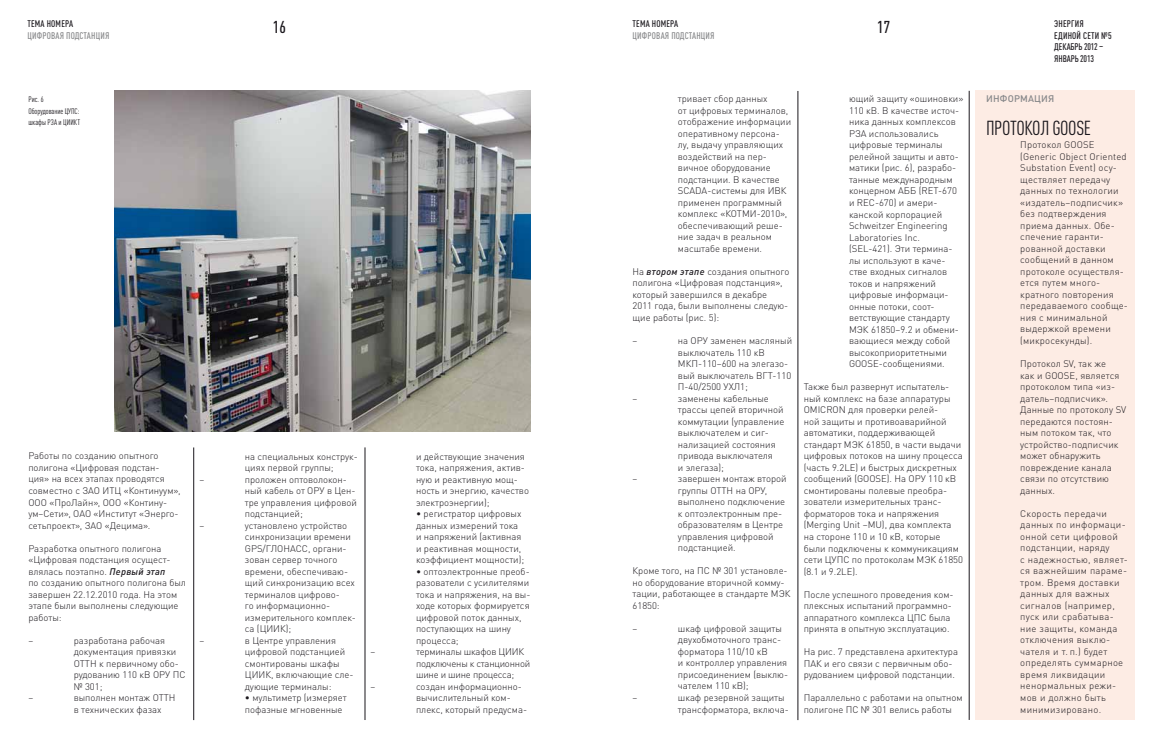
<style>
.page{position:relative;width:1163px;height:752px;background:#fff}
.page>*{position:absolute;margin:0;border:0;box-sizing:border-box;transform-origin:0 0}
.t1{font:condensed 20px "DIN Pro";letter-spacing:-.025em;color:#1a171c}
.t2{font:500 condensed 17px "DIN Pro";color:#1a171c}
.t3{font:300 9.5px/11.5px "DIN Pro";color:#1a171c}
.t4{font:300 9.5px/11.5px "DIN Pro";letter-spacing:.02em;color:#1a171c}
.t5{font:300 9.5px/11.5px "DIN Pro";letter-spacing:.03em;color:#1a171c}
.t6{font:300 9.5px/11.5px "DIN Pro";letter-spacing:-.02em;color:#1a171c}
.t7{font:500 condensed 9.5px/11.5px "DIN Pro";letter-spacing:-.005em;color:#1a171c}
.t8{font:500 condensed 9.5px "DIN Pro";letter-spacing:.02em;color:#87888a}
.t9{font:500 condensed 9.5px "DIN Pro";letter-spacing:.02em;color:#1a171c}
.t10{font:500 9.5px "DIN Pro";letter-spacing:.02em;color:#87888a}
.t11{font:condensed 8px/11.5px "DIN Pro";color:#1a171c}
.s1{font-weight:500;font-style:italic}
</style>
<div class="page">
<hr style="left:797px;top:91px;width:1px;height:628px;background:#1a171c">
<hr style="left:968px;top:91px;width:1px;height:628px;background:#1a171c">
<hr style="left:193px;top:447px;width:1px;height:272px;background:#1a171c">
<hr style="left:365px;top:447px;width:1px;height:272px;background:#1a171c">
<img style="left:114px;top:91px;width:416px;height:340px">
<div style="left:974px;top:91px;width:160px;height:628px;background:#fdece4"></div>
<p class="t9" style="left:27px;top:17px;width:25px">тема НОМЕРА</p>
<p class="t8" style="left:27px;top:28px;width:83px">Цифровая подстанция</p>
<h2 class="t2" style="left:273px;top:14px;width:15px">16</h2>
<p class="t9" style="left:632px;top:17px;width:25px">тема НОМЕРА</p>
<p class="t8" style="left:632px;top:28px;width:83px">Цифровая подстанция</p>
<h2 class="t2" style="left:876px;top:14px;width:15px">17</h2>
<p class="t7" style="left:1054px;top:17px;width:59px">энергия единой сети №5 декабрь 2012 – январь 2013</p>
<p class="t11" style="left:28px;top:93px;width:53px">Рис. 6<br>Оборудование ЦУПС: шкафы РЗА и ЦИИКТ</p>
<p class="t10" style="left:986px;top:91px;width:70px">ИНФОРМАЦИЯ</p>
<p class="t3" style="left:677px;top:92px;width:115px">тривает сбор данных<br>от цифровых терминалов, отображение информации оперативному персона&shy;лу, выдачу управляющих воздействий на пер&shy;вичное оборудование подстанции. В качестве<br>SCADA-системы для ИВК применен программный комплекс «КОТМИ‑2010», обеспечивающий реше&shy;ние задач в реальном масштабе времени.</p>
<p class="t3" style="left:632px;top:265px;width:158px">На <span class="s1">втором этапе</span> создания опытного полигона «Цифровая подстанция», который завершился в декабре<br>2011 года, были выполнены следую&shy;щие работы (рис. 5):</p>
<p class="t3" style="left:632px;top:334px;width:6px">–</p>
<p class="t3" style="left:677px;top:334px;width:116px">на ОРУ заменен масляный выключатель 110 кВ<br>МКП‑ 110–600 на элегазо&shy;вый выключатель ВГТ‑ 110<br>П‑40/2500 УХЛ1; заменены кабельные трассы цепей вторичной коммутации (управление выключателем и сиг&shy;нализацией состояния привода выключателя<br>и элегаза);</p>
<p class="t3" style="left:632px;top:472px;width:6px">–</p>
<p class="t3" style="left:677px;top:472px;width:110px">завершен монтаж второй группы ОТТН на ОРУ, выполнено подключение к оптоэлектронным пре&shy;образователям в Центре управления цифровой подстанцией.</p>
<p class="t3" style="left:632px;top:564px;width:159px">Кроме того, на ПС № 301 установле&shy;но оборудование вторичной комму&shy;тации, работающее в стандарте МЭК<br>61850:</p>
<p class="t3" style="left:677px;top:621px;width:112px">шкаф цифровой защиты двухобмоточного транс&shy;форматора 110/10 кВ<br>и контроллер управления присоединением (выклю&shy;чателем 110 кВ);<br>шкаф резервной защиты трансформатора, включа-</p>
<p class="t3" style="left:848px;top:92px;width:116px">ющий защиту «ошиновки»<br>110 кВ. В качестве источ&shy;ника данных комплексов<br>РЗА использовались цифровые терминалы релейной защиты и авто&shy;матики (рис. 6), разрабо&shy;танные международным концерном АББ (RET‑670 и REC‑670) и амери&shy;канской корпорацией<br>Schweitzer Engineering<br>Laboratories Inc. (SEL‑421). Эти термина&shy;лы используют в каче&shy;стве входных сигналов токов и напряжений цифровые информаци&shy;онные потоки, соот&shy;ветствующие стандарту<br>МЭК 61850–9.2 и обмени&shy;вающиеся между собой высокоприоритетными<br>GOOSE-сообщениями.</p>
<p class="t3" style="left:803px;top:380px;width:161px">Также был развернут испытатель&shy;ный комплекс на базе аппаратуры<br>OMICRON для проверки релей-<br>ной защиты и противоаварийной автоматики, поддерживающей стандарт МЭК 61850, в части выдачи цифровых потоков на шину процесса (часть 9.2LE) и быстрых дискретных сообщений (GOOSE). На ОРУ 110 кВ смонтированы полевые преобра&shy;зователи измерительных транс&shy;форматоров тока и напряжения (Merging Unit –MU), два комплекта на стороне 110 и 10 кВ, которые были подключены к коммуникациям сети ЦУПС по протоколам МЭК 61850 (8.1 и 9.2LE).</p>
<p class="t3" style="left:803px;top:587px;width:151px">После успешного проведения ком&shy;плексных испытаний программно&shy;аппаратного комплекса ЦПС была принята в опытную эксплуатацию.</p>
<p class="t3" style="left:803px;top:644px;width:156px">На рис. 7 представлена архитектура<br>ПАК и его связи с первичным обо&shy;рудованием цифровой подстанции.</p>
<p class="t3" style="left:803px;top:690px;width:160px">Параллельно с работами на опытном полигоне ПС № 301 велись работы</p>
<h1 class="t1" style="left:986px;top:113px;width:106px">Протокол GOOSE</h1>
<p class="t4" style="left:1020px;top:138px;width:109px">Протокол GOOSE (Generic Object Oriented<br>Substation Event) осу&shy;ществляет передачу данных по технологии «издатель–подписчик» без подтверждения приема данных. Обе&shy;спечение гаранти&shy;рованной доставки сообщений в данном протоколе осуществля&shy;ется путем много&shy;кратного повторения передаваемого сообще&shy;ния с минимальной выдержкой времени (микросекунды).</p>
<p class="t3" style="left:1020px;top:357px;width:108px">Протокол SV, так же<br>как и GOOSE, является протоколом типа «из&shy;датель–подписчик».<br>Данные по протоколу SV передаются постоян&shy;ным потоком так, что устройство‑ подписчик может обнаружить повреждение канала связи по отсутствию данных.</p>
<p class="t5" style="left:1020px;top:506px;width:109px">Скорость передачи данных по информаци&shy;онной сети цифровой подстанции, наряду<br>с надежностью, являет&shy;ся важнейшим параме&shy;тром. Время доставки данных для важных сигналов (например, пуск или срабатыва&shy;ние защиты, команда отключения выклю&shy;чателя и т. п.) будет определять суммарное время ликвидации ненормальных режи&shy;мов и должно быть минимизировано.</p>
<p class="t3" style="left:28px;top:449px;width:154px">Работы по созданию опытного полигона «Цифровая подстан&shy;ция» на всех этапах проводятся совместно с ЗАО ИТЦ «Континуум»,<br>ООО «ПроЛайн», ООО «Контину&shy;ум–Сети», ОАО «Институт «Энерго&shy;сетьпроект», ЗАО «Децима».</p>
<p class="t3" style="left:28px;top:541px;width:159px">Разработка опытного полигона «Цифровая подстанция осущест&shy;влялась поэтапно. <span class="s1">Первый этап<br></span>по созданию опытного полигона был завершен 22.12.2010 года. На этом этапе были выполнены следующие работы:</p>
<p class="t3" style="left:74px;top:633px;width:113px">разработана рабочая документация привязки<br>ОТТН к первичному обо&shy;рудованию 110 кВ ОРУ ПС № 301;</p>
<p class="t3" style="left:28px;top:691px;width:6px">–</p>
<p class="t3" style="left:74px;top:691px;width:103px">выполнен монтаж ОТТН в технических фазах</p>
<p class="t3" style="left:416px;top:449px;width:114px">и действующие значения тока, напряжения, актив&shy;ную и реактивную мощ&shy;ность и энергию, качество электроэнергии);</p>
<p class="t3" style="left:416px;top:507px;width:110px">• регистратор цифровых данных измерений тока и напряжений (активная и реактивная мощности, коэффициент мощности);</p>
<p class="t3" style="left:416px;top:564px;width:116px">• оптоэлектронные преоб&shy;разователи с усилителями тока и напряжения, на вы&shy;ходе которых формируется цифровой поток данных, поступающих на шину процесса;</p>
<p class="t3" style="left:245px;top:449px;width:114px">на специальных конструк&shy;циях первой группы; проложен оптоволокон&shy;ный кабель от ОРУ в Цен&shy;тре управления цифровой подстанцией; установлено устройство синхронизации времени<br>GPS/ГЛОНАСС, органи&shy;зован сервер точного времени, обеспечиваю&shy;щий синхронизацию всех терминалов цифрово-<br>го информационно&shy;измерительного комплек&shy;са (ЦИИК);<br>в Центре управления цифровой подстанцией смонтированы шкафы<br>ЦИИК, включающие сле&shy;дующие терминалы:</p>
<p class="t3" style="left:245px;top:691px;width:103px">• мультиметр (измеряет пофазные мгновенные</p>
<p class="t3" style="left:370px;top:645px;width:6px">–</p>
<p class="t6" style="left:416px;top:645px;width:116px">терминалы шкафов ЦИИК подключены к станционной шине и шине процесса; создан информационно&shy;вычислительный ком&shy;плекс, который предусма-</p>
</div>
